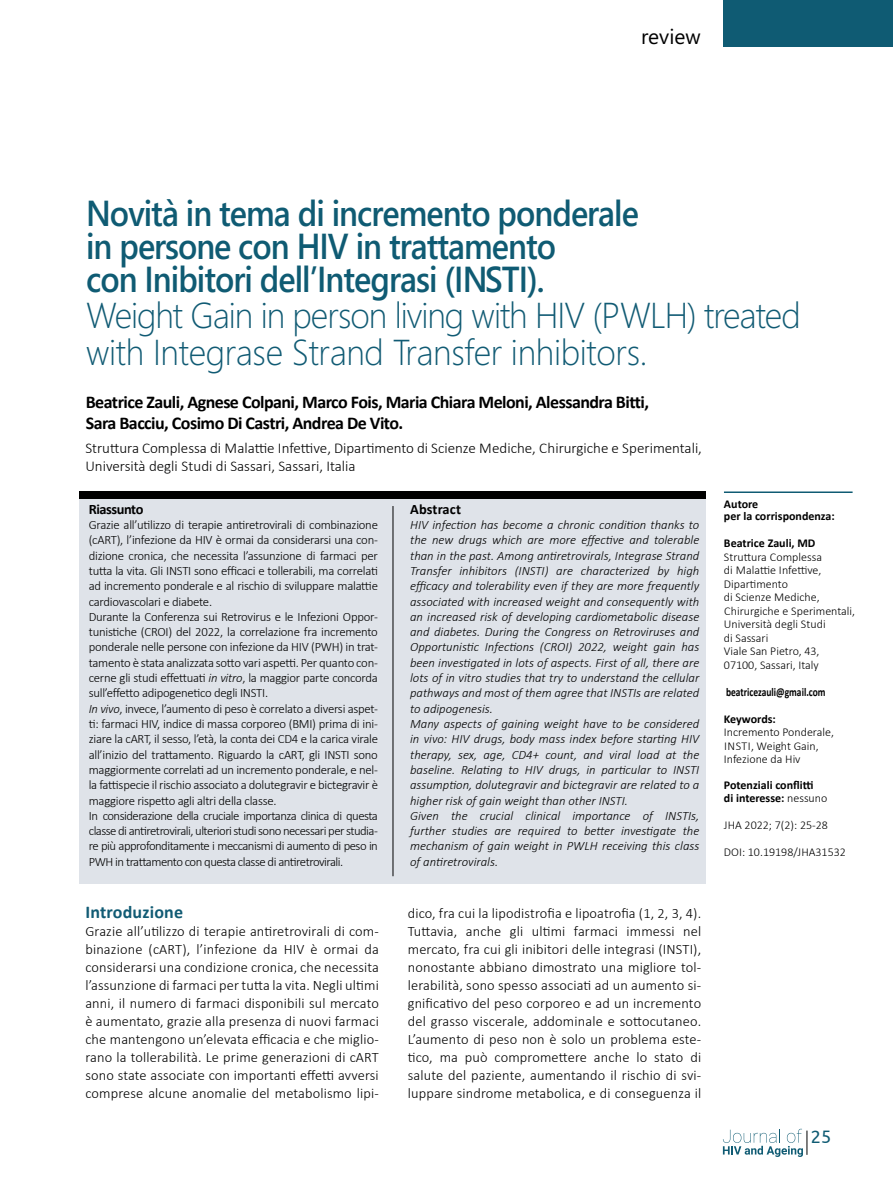
<style>
.page{position:relative;width:893px;height:1191px;background:#fff}
.page>*{position:absolute;margin:0;border:0;box-sizing:border-box;transform-origin:0 0}
.t1{font:600 36px/33px "Segoe WP";letter-spacing:-.03em;color:#0f5b73;scale:.9 1}
.t2{font:300 36px/36px "Segoe WP";letter-spacing:-.02em;color:#115b74;scale:.96 1}
.t3{font:21px "Segoe WP";color:#000}
.t4{font:700 18px/21.6px "Calibri";letter-spacing:-.03em;color:#000}
.t5{font:700 18px "Calibri";letter-spacing:.01em;color:#115b74}
.t6{font:18px "Ubuntu";color:#0f5b73}
.t7{font:300 15px/18px "Calibri";color:#000}
.t8{font:300 14.4px/18px "Calibri";letter-spacing:.01em;color:#000;text-align:justify}
.t9{font:700 14.4px "Calibri";letter-spacing:-.03em;color:#000}
.t10{font:700 14.4px "Calibri";letter-spacing:.01em;color:#000}
.t11{font:300 12.75px/15.3px "Calibri";letter-spacing:-.02em;color:#000}
.t12{font:italic 300 12.75px/15.3px "Calibri";color:#000}
.t13{font:300 12px/13.5px "Calibri";color:#000}
.t14{font:700 12px/12px "Calibri";color:#000}
.t15{font:700 12px "Calibri";color:#000;scale:.79 1}
.s1{font-style:italic}
.s2{font-weight:300}
</style>
<div class="page">
<div style="left:723px;top:0;width:170px;height:47px;background:#0f5b73"></div>
<svg style="left:723px;top:1128px;width:85px;height:29px"></svg>
<hr style="left:724px;top:491px;width:129px;height:2px;background:#0f5b73">
<div style="left:80px;top:492px;width:626px;height:391px;background:#dfe3e9"></div>
<hr style="left:393px;top:506px;width:1px;height:370px;background:#000">
<div style="left:80px;top:491px;width:626px;height:8px;background:#000"></div>
<h2 class="t3" style="left:641px;top:22px;width:61px">review</h2>
<h1 class="t1" style="left:86px;top:195px;width:616px">Novità in tema di incremento ponderale in persone con HIV in trattamento<br>con Inibitori dell’Integrasi (INSTI).</h1>
<h1 class="t2" style="left:86px;top:296px;width:746px">Weight Gain in person living with HIV (PWLH) treated with Integrase Strand Transfer inhibitors.</h1>
<h3 class="t4" style="left:86px;top:390px;width:565px">Beatrice Zauli, Agnese Colpani, Marco Fois, Maria Chiara Meloni, Alessandra Bitti,<br>Sara Bacciu, Cosimo Di Castri, Andrea De Vito.</h3>
<p class="t7" style="left:85px;top:439px;width:618px">Struttura Complessa di Malattie Infettive, Dipartimento di Scienze Mediche, Chirurgiche e Sperimentali,<br>Università degli Studi di Sassari, Sassari, Italia</p>
<p class="t9" style="left:89px;top:499px;width:56px">Riassunto</p>
<p class="t11" style="left:89px;top:517px;width:291px">Grazie all’utilizzo di terapie antiretrovirali di combinazione (cART), l’infezione da HIV è ormai da considerarsi una con&shy;dizione cronica, che necessita l’assunzione di farmaci per tutta la vita. Gli INSTI sono efficaci e tollerabili, ma correlati ad incremento ponderale e al rischio di sviluppare malattie cardiovascolari e diabete.<br>Durante la Conferenza sui Retrovirus e le Infezioni Oppor&shy;tunistiche (CROI) del 2022, la correlazione fra incremento ponderale nelle persone con infezione da HIV (PWH) in trat&shy;tamento è stata analizzata sotto vari aspetti. Per quanto con&shy;cerne gli studi effettuati <span class="s1">in vitro</span>, la maggior parte concorda sull’effetto adipogenetico degli INSTI.<br><span class="s1">In vivo</span>, invece, l’aumento di peso è correlato a diversi aspet&shy;ti: farmaci HIV, indice di massa corporeo (BMI) prima di ini&shy;ziare la cART, il sesso, l’età, la conta dei CD4 e la carica virale all’inizio del trattamento. Riguardo la cART, gli INSTI sono maggiormente correlati ad un incremento ponderale, e nel&shy;la fattispecie il rischio associato a dolutegravir e bictegravir è maggiore rispetto agli altri della classe.<br>In considerazione della cruciale importanza clinica di questa classe di antiretrovirali, ulteriori studi sono necessari per studia&shy;re più approfonditamente i meccanismi di aumento di peso in PWH in trattamento con questa classe di antiretrovirali.</p>
<h3 class="t5" style="left:85px;top:899px;width:99px">Introduzione</h3>
<p class="t8" style="left:85px;top:922px;width:295px">Grazie all’utilizzo di terapie antiretrovirali di com&shy;binazione (cART), l’infezione da HIV è ormai da considerarsi una condizione cronica, che necessita l’assunzione di farmaci per tutta la vita. Negli ultimi anni, il numero di farmaci disponibili sul mercato è aumentato, grazie alla presenza di nuovi farmaci che mantengono un’elevata efficacia e che miglio&shy;rano la tollerabilità. Le prime generazioni di cART sono state associate con importanti effetti avversi comprese alcune anomalie del metabolismo lipi-</p>
<p class="t10" style="left:410px;top:499px;width:52px">Abstract</p>
<p class="t12" style="left:410px;top:517px;width:291px">HIV infection has become a chronic condition thanks to the new drugs which are more effective and tolerable than in the past. Among antiretrovirals, Integrase Strand Transfer inhibitors (INSTI) are characterized by high efficacy and tolerability even if they are more frequently associated with increased weight and consequently with an increased risk of developing cardiometabolic disease and diabetes. During the Congress on Retroviruses and Opportunistic Infections (CROI) 2022, weight gain has been investigated in lots of aspects. First of all, there are lots of in vitro studies that try to understand the cellular pathways and most of them agree that INSTIs are related to adipogenesis.<br>Many aspects of gaining weight have to be considered in vivo: HIV drugs, body mass index before starting HIV therapy, sex, age, CD4+ count, and viral load at the baseline. Relating to HIV drugs, in particular to INSTI assumption, dolutegravir and bictegravir are related to a higher risk of gain weight than other INSTI.<br>Given the crucial clinical importance of INSTIs, further studies are required to better investigate the mechanism of gain weight in PWLH receiving this class of antiretrovirals.</p>
<p class="t8" style="left:408px;top:904px;width:295px">dico, fra cui la lipodistrofia e lipoatrofia (1, 2, 3, 4).<br>Tuttavia, anche gli ultimi farmaci immessi nel mercato, fra cui gli inibitori delle integrasi (INSTI), nonostante abbiano dimostrato una migliore tol&shy;lerabilità, sono spesso associati ad un aumento si&shy;gnificativo del peso corporeo e ad un incremento del grasso viscerale, addominale e sottocutaneo.<br>L’aumento di peso non è solo un problema este&shy;tico, ma può compromettere anche lo stato di salute del paziente, aumentando il rischio di svi&shy;luppare sindrome metabolica, e di conseguenza il</p>
<p class="t14" style="left:724px;top:498px;width:112px">Autore<br>per la corrispondenza:</p>
<p class="t14" style="left:724px;top:537px;width:93px">Beatrice Zauli, MD</p>
<p class="t13" style="left:724px;top:550px;width:133px">Struttura Complessa<br>di Malattie Infettive,<br>Dipartimento<br>di Scienze Mediche,<br>Chirurgiche e Sperimentali,<br>Università degli Studi<br>di Sassari<br>Viale San Pietro, 43,<br>07100, Sassari, Italy</p>
<p class="t15" style="left:726px;top:683px;width:127px">beatricezauli@gmail.com</p>
<p class="t14" style="left:724px;top:712px;width:53px">Keywords:</p>
<p class="t13" style="left:724px;top:725px;width:112px">Incremento Ponderale,<br>INSTI, Weight Gain,<br>Infezione da Hiv</p>
<p class="t14" style="left:724px;top:777px;width:105px;line-height:13.5px">Potenziali conflitti<br>di interesse: <span class="s2">nessuno</span></p>
<p class="t13" style="left:724px;top:818px;width:106px">JHA 2022; 7(2): 25-28</p>
<p class="t13" style="left:724px;top:845px;width:123px">DOI: 10.19198/JHA31532</p>
<h3 class="t6" style="left:811px;top:1125px;width:12px">3</h3>
<h3 class="t6" style="left:811px;top:1125px;width:22px">25</h3>
</div>
